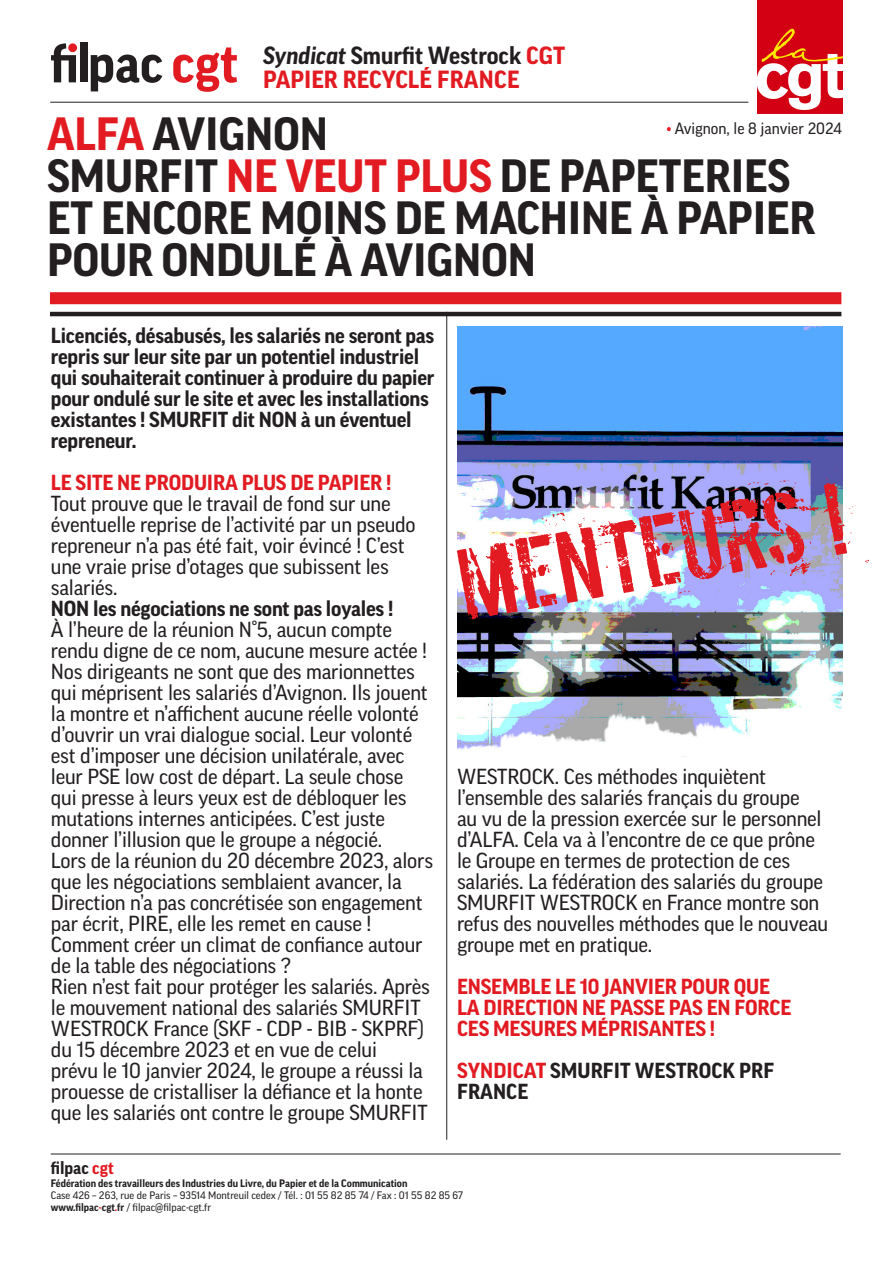
<style>
.page{position:relative;width:893px;height:1263px;background:#fff}
.page>*{position:absolute;margin:0;border:0;box-sizing:border-box;transform-origin:0 0}
.t1{font:700 45px/42px "Good OT";letter-spacing:-.005em;color:#231f20}
.t2{font:700 24px/24px "Good OT";color:#e21a21}
.t3{font:21px/21px "Good OT";letter-spacing:-.01em;color:#231f20}
.t4{font:700 21px/21px "Good OT";letter-spacing:-.01em;color:#231f20}
.t5{font:700 21px/21px "Good OT";letter-spacing:-.01em;color:#e21a21}
.t6{font:700 17.25px "Good OT";color:#231f20}
.t7{font:15.75px "Good OT";color:#231f20}
.t8{font:10.5px/12px "Good OT";color:#231f20}
.t9{font:700 10.5px "Good OT";color:#231f20}
.s1{font-style:italic;color:#231f20}
.s2{color:#231f20}
.s3{color:#e21a21}
.s4{font-weight:700}
.s5{font-weight:700;color:#e21a21}
</style>
<div class="page">
<div style="left:50px;top:292px;width:791px;height:12px;background:#e21a21"></div>
<hr style="left:50px;top:102px;width:698px;height:1px;background:#231f20">
<hr style="left:50px;top:312px;width:791px;height:4px;background:#231f20">
<hr style="left:446px;top:312px;width:1px;height:828px;background:#231f20">
<img style="left:757px;top:1px;width:86px;height:112px">
<svg style="left:173px;top:47px;width:64px;height:45px"></svg>
<svg style="left:91px;top:55px;width:71px;height:36px"></svg>
<div style="left:80px;top:43px;width:7px;height:39px;background:#231f20"></div>
<svg style="left:51px;top:43px;width:25px;height:39px"></svg>
<hr style="left:51px;top:1154px;width:790px;height:1px;background:#231f20">
<img style="left:457px;top:326px;width:386px;height:424px">
<img style="left:457px;top:469px;width:412px;height:150px">
<p class="t2" style="left:263px;top:43px;width:304px"><span class="s1">Syndicat</span> <span class="s2">Smurfit Westrock</span> CGT<br>PAPIER RECYCLÉ FRANCE</p>
<h1 class="t1" style="left:47px;top:113px;width:770px"><span class="s3">ALFA</span> AVIGNON<br>SMURFIT <span class="s3">NE VEUT PLUS</span> DE PAPETERIES<br>ET ENCORE MOINS DE MACHINE À PAPIER<br>POUR ONDULÉ À AVIGNON</h1>
<p class="t7" style="left:667px;top:120px;width:177px"><span class="s3">•</span> Avignon, le 8 janvier 2024</p>
<p class="t4" style="left:51px;top:325px;width:385px">Licenciés, désabusés, les salariés ne seront pas repris sur leur site par un potentiel industriel qui souhaiterait continuer à produire du papier pour ondulé sur le site et avec les installations existantes ! SMURFIT dit NON à un éventuel repreneur.</p>
<p class="t5" style="left:51px;top:472px;width:342px">LE SITE NE PRODUIRA PLUS DE PAPIER !</p>
<p class="t3" style="left:51px;top:493px;width:366px">Tout prouve que le travail de fond sur une éventuelle reprise de l’activité par un pseudo repreneur n’a pas été fait, voir évincé ! C’est une vraie prise d’otages que subissent les salariés.</p>
<p class="t4" style="left:51px;top:598px;width:344px">NON les négociations ne sont pas loyales !</p>
<p class="t3" style="left:51px;top:619px;width:384px">À l’heure de la réunion N°5, aucun compte rendu digne de ce nom, aucune mesure actée !<br>Nos dirigeants ne sont que des marionnettes qui méprisent les salariés d’Avignon. Ils jouent la montre et n’affichent aucune réelle volonté d’ouvrir un vrai dialogue social. Leur volonté est d’imposer une décision unilatérale, avec leur PSE low cost de départ. La seule chose qui presse à leurs yeux est de débloquer les mutations internes anticipées. C’est juste donner l’illusion que le groupe a négocié.<br>Lors de la réunion du 20 décembre 2023, alors que les négociations semblaient avancer, la Direction n’a pas concrétisée son engagement par écrit, PIRE, elle les remet en cause !<br>Comment créer un climat de confiance autour de la table des négociations ?<br>Rien n’est fait pour protéger les salariés. Après le mouvement national des salariés SMURFIT WESTROCK France (SKF - CDP - BIB - SKPRF) du 15 décembre 2023 et en vue de celui<br>prévu le 10 janvier 2024, le groupe a réussi la prouesse de cristalliser la défiance et la honte que les salariés ont contre le groupe SMURFIT</p>
<p class="t3" style="left:457px;top:766px;width:373px">WESTROCK. Ces méthodes inquiètent l’ensemble des salariés français du groupe<br>au vu de la pression exercée sur le personnel d’ALFA. Cela va à l’encontre de ce que prône le Groupe en termes de protection de ces salariés. La fédération des salariés du groupe SMURFIT WESTROCK en France montre son refus des nouvelles méthodes que le nouveau groupe met en pratique.</p>
<p class="t5" style="left:457px;top:976px;width:336px">ENSEMBLE LE 10 JANVIER POUR QUE<br>LA DIRECTION NE PASSE PAS EN FORCE<br>CES MESURES MÉPRISANTES !</p>
<p class="t4" style="left:457px;top:1060px;width:319px"><span class="s3">SYNDICAT</span> SMURFIT WESTROCK PRF<br>FRANCE</p>
<p class="t6" style="left:51px;top:1158px;width:65px">filpac <span class="s3">cgt</span></p>
<p class="t9" style="left:51px;top:1178px;width:358px">Fédération des travailleurs des Industries du Livre, du Papier et de la Communication</p>
<p class="t8" style="left:51px;top:1190px;width:414px">Case 426 – 263, rue de Paris – 93514 Montreuil cedex / Tél. : 01 55 82 85 74 / Fax : 01 55 82 85 67 <span class="s4">www.filpac</span><span class="s5">-</span><span class="s4">cgt</span><span class="s5">.</span><span class="s4">fr</span> / filpac@filpac-cgt.fr</p>
</div>
